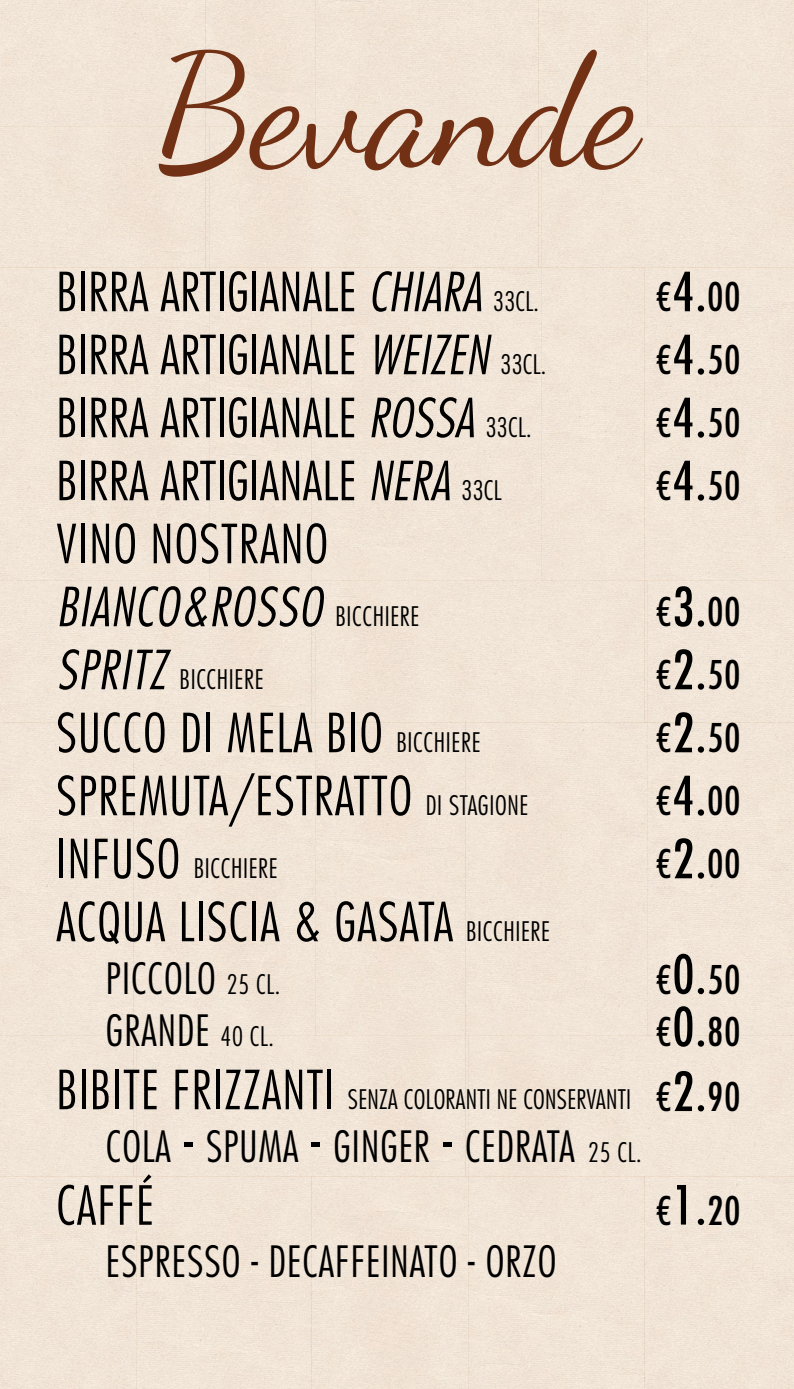
<style>
.page{position:relative;width:794px;height:1389px;background:#f0e5d6}
.page>*{position:absolute;margin:0;border:0;box-sizing:border-box;transform-origin:0 0}
.t1{font:157.5px "Dancing Script OT";color:#723115}
.t2{font:300 condensed 52.5px/63px "Futura Std";letter-spacing:.025em;color:#000}
.t3{font:italic 300 condensed 52.5px "Futura Std";letter-spacing:.01em;color:#000}
.t4{font:300 condensed 42px/52.5px "Futura Std";letter-spacing:.025em;color:#000}
.t5{font:condensed 38.5px/63px "Futura Std";letter-spacing:.025em;color:#000;text-align:justify}
.t6{font:300 condensed 26.25px "Futura Std";letter-spacing:.01em;color:#000}
.s1{font-style:normal;font-size:26.25px}
.s2{font-style:italic;font-size:52.5px}
.s3{font-size:26.25px}
.s4{font-size:52.5px}
</style>
<div class="page">
<h1 class="t1" style="left:156px;top:18px;width:484px">Bevande</h1>
<p class="t2" style="left:56px;top:260px;width:19px">BIRRA</p>
<p class="t2" style="left:160px;top:260px;width:19px">ARTIGIANALE</p>
<p class="t3" style="left:368px;top:261px;width:172px">CHIARA <span class="s1">33CL.</span></p>
<p class="t2" style="left:56px;top:323px;width:19px">BIRRA</p>
<p class="t2" style="left:160px;top:323px;width:19px">ARTIGIANALE</p>
<p class="t3" style="left:368px;top:324px;width:179px">WEIZEN <span class="s1">33CL.</span></p>
<p class="t2" style="left:56px;top:386px;width:19px">BIRRA</p>
<p class="t2" style="left:160px;top:386px;width:19px">ARTIGIANALE</p>
<p class="t3" style="left:368px;top:387px;width:165px">ROSSA <span class="s1">33CL.</span></p>
<p class="t2" style="left:56px;top:449px;width:19px">BIRRA</p>
<p class="t2" style="left:160px;top:449px;width:19px">ARTIGIANALE</p>
<p class="t3" style="left:368px;top:450px;width:135px">NERA <span class="s1">33CL</span></p>
<p class="t2" style="left:56px;top:512px;width:21px">VINO</p>
<p class="t2" style="left:150px;top:512px;width:23px">NOSTRANO</p>
<p class="t3" style="left:56px;top:576px;width:177px">BIANCO&amp;ROSSO</p>
<p class="t6" style="left:335px;top:601px;width:11px">BICCHIERE</p>
<p class="t6" style="left:56px;top:664px;width:134px"><span class="s2">SPRITZ</span> BICCHIERE</p>
<p class="t2" style="left:56px;top:701px;width:23px">SUCCO</p>
<p class="t2" style="left:56px;top:701px;width:351px;text-indent:124px">DI MELABIO <span class="s3">BICCHIERE<br></span>SPREMUTA/ESTRATTO</p>
<p class="t6" style="left:426px;top:790px;width:34px">DI STAGIONE</p>
<p class="t2" style="left:56px;top:827px;width:21px">INFUSO</p>
<p class="t6" style="left:194px;top:853px;width:11px">BICCHIERE</p>
<p class="t2" style="left:56px;top:890px;width:140px">ACQUA LISCIA</p>
<p class="t2" style="left:293px;top:890px;width:60px">&amp; GASATA</p>
<p class="t6" style="left:466px;top:916px;width:11px">BICCHIERE</p>
<p class="t4" style="left:106px;top:952px;width:176px">PICCOLO <span class="s3">25 CL.<br></span>GRANDE <span class="s3">40 CL.</span></p>
<p class="t2" style="left:56px;top:1058px;width:18px">BIBITE</p>
<p class="t2" style="left:172px;top:1058px;width:19px">FRIZZANTI</p>
<p class="t6" style="left:348px;top:1084px;width:285px">SENZA COLORANTI NE CONSERVANTI</p>
<p class="t4" style="left:106px;top:1120px;width:245px">COLA <span class="s4">-</span> SPUMA <span class="s4">-</span> GINGER</p>
<p class="t4" style="left:443px;top:1120px;width:70px"><span class="s4">-</span> CEDRATA</p>
<p class="t6" style="left:588px;top:1137px;width:55px">25 CL.</p>
<p class="t2" style="left:56px;top:1174px;width:99px">CAFF É</p>
<p class="t4" style="left:106px;top:1235px;width:452px">ESPRESSO - DECAFFEINATO - ORZO</p>
<p class="t5" style="left:656px;top:265px;width:86px">€<span class="s4">4.</span>00 €<span class="s4">4.</span>50 €<span class="s4">4.</span>50 €<span class="s4">4.</span>50</p>
<p class="t5" style="left:656px;top:580px;width:86px">€<span class="s4">3.</span>00 €<span class="s4">2.</span>50 €<span class="s4">2.</span>50 €<span class="s4">4.</span>00 €<span class="s4">2.</span>00</p>
<p class="t5" style="left:656px;top:953px;width:86px;line-height:52.5px">€<span class="s4">0.</span>50 €<span class="s4">0.</span>80</p>
<p class="t5" style="left:656px;top:1065px;width:86px">€<span class="s4">2.</span>90</p>
<p class="t5" style="left:656px;top:1179px;width:86px">€<span class="s4">1.</span>20</p>
</div>
